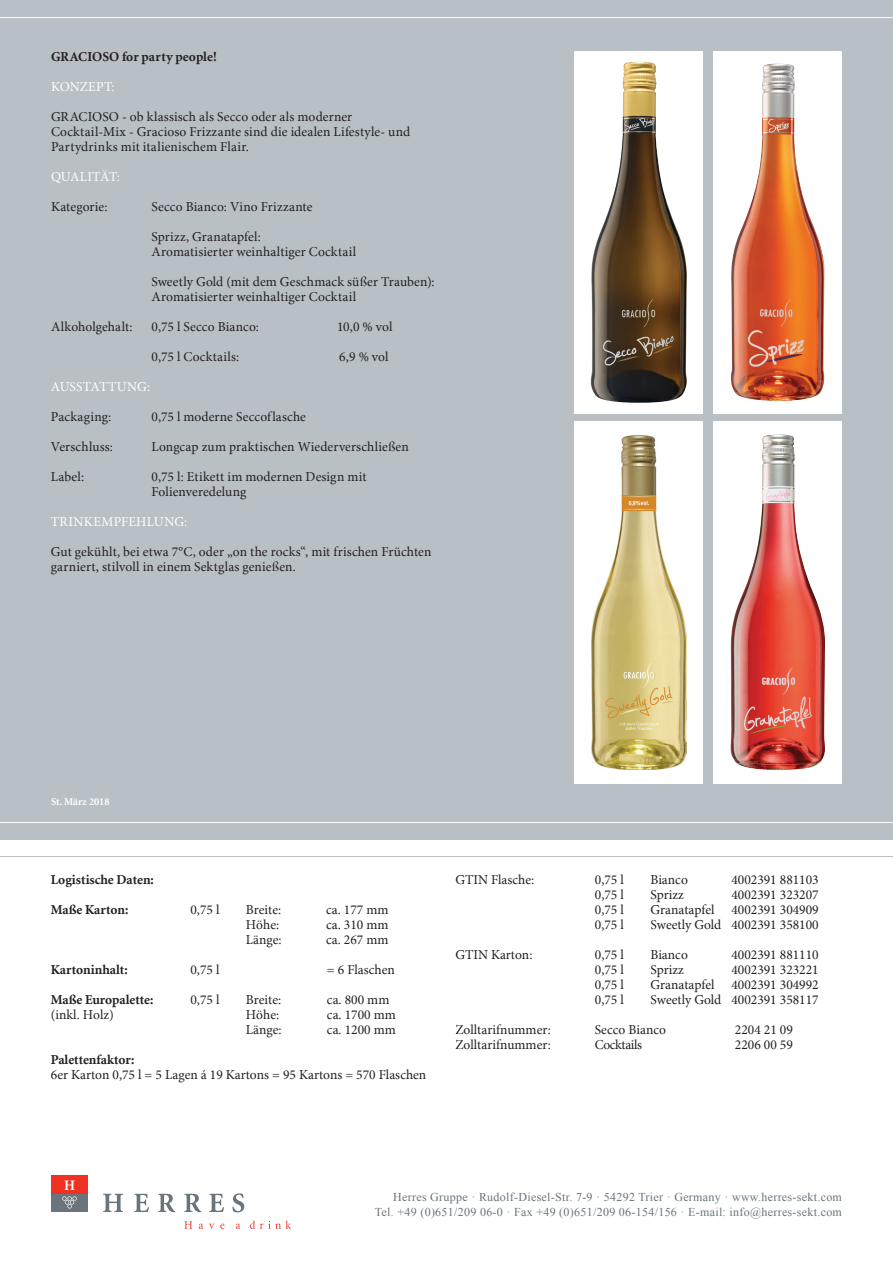
<style>
.page{position:relative;width:893px;height:1263px;background:#fff}
.page>*{position:absolute;margin:0;border:0;box-sizing:border-box;transform-origin:0 0}
.t1{font:13.5px/15px "Minion";color:#231f20}
.t2{font:700 13.5px "Minion";color:#231f20}
.t3{font:13.5px "Minion";letter-spacing:.015em;color:#fff}
.t4{font:12px/14.4px "Times New Roman";letter-spacing:.025em;color:#6a747b;text-align:right}
.t5{font:700 10.5px "Minion";color:#fff}
</style>
<div class="page">
<div style="left:0;top:0;width:893px;height:839px;background:#b8bfc5"></div>
<div style="left:51px;top:1194px;width:37px;height:18px;background:#6a747b"></div>
<div style="left:51px;top:1175px;width:37px;height:18px;background:#ef3122"></div>
<svg style="left:62px;top:1196px;width:15px;height:12px"></svg>
<svg style="left:64px;top:1180px;width:11px;height:10px"></svg>
<svg style="left:103px;top:1194px;width:20px;height:18px"></svg>
<svg style="left:134px;top:1194px;width:15px;height:18px"></svg>
<svg style="left:158px;top:1194px;width:17px;height:18px"></svg>
<svg style="left:184px;top:1194px;width:17px;height:18px"></svg>
<svg style="left:209px;top:1194px;width:15px;height:18px"></svg>
<svg style="left:232px;top:1193px;width:12px;height:19px"></svg>
<svg style="left:184px;top:1221px;width:8px;height:8px"></svg>
<svg style="left:199px;top:1223px;width:4px;height:6px"></svg>
<svg style="left:209px;top:1224px;width:5px;height:5px"></svg>
<svg style="left:220px;top:1223px;width:4px;height:6px"></svg>
<svg style="left:236px;top:1223px;width:4px;height:6px"></svg>
<svg style="left:250px;top:1220px;width:41px;height:9px"></svg>
<hr style="left:0;top:822px;width:893px;height:1px;background:#fff">
<hr style="left:0;top:856px;width:893px;height:1px;background:#b8bfc5">
<hr style="left:0;top:17px;width:893px;height:1px;background:#fff">
<div style="left:575px;top:51px;width:128px;height:362px;background:#fff"></div>
<img style="left:590px;top:62px;width:97px;height:341px">
<div style="left:575px;top:421px;width:128px;height:362px;background:#fff"></div>
<img style="left:591px;top:435px;width:95px;height:334px">
<div style="left:713px;top:51px;width:129px;height:362px;background:#fff"></div>
<img style="left:730px;top:64px;width:95px;height:337px">
<div style="left:713px;top:421px;width:129px;height:362px;background:#fff"></div>
<img style="left:730px;top:434px;width:95px;height:336px">
<p class="t2" style="left:51px;top:49px;width:167px">GRACIOSO for party people!</p>
<p class="t3" style="left:51px;top:78px;width:65px">Konzept:</p>
<p class="t1" style="left:51px;top:109px;width:361px">Gracioso - ob klassisch als Secco oder als moderner<br>Cocktail-Mix - Gracioso Frizzante sind die idealen Lifestyle- und<br>Partydrinks mit italienischem Flair.</p>
<p class="t3" style="left:51px;top:168px;width:70px">QUALITÄT:</p>
<p class="t1" style="left:51px;top:199px;width:83px">Kategorie: S</p>
<p class="t1" style="left:158px;top:199px;width:156px">ecco Bianco: Vino Frizzante</p>
<p class="t1" style="left:151px;top:229px;width:206px">Sprizz, Granatapfel:<br>Aromatisierter weinhaltiger Cocktail</p>
<p class="t1" style="left:151px;top:274px;width:285px">Sweetly Gold (mit dem Geschmack süßer Trauben):<br>Aromatisierter weinhaltiger Cocktail</p>
<p class="t1" style="left:51px;top:319px;width:83px">Alkoholgehalt:</p>
<p class="t1" style="left:151px;top:319px;width:109px">0,75 l Secco Bianco:</p>
<p class="t1" style="left:337px;top:319px;width:57px">10,0 % vol</p>
<p class="t1" style="left:151px;top:349px;width:89px">0,75 l Cocktails:</p>
<p class="t1" style="left:339px;top:349px;width:51px">6,9 % vol</p>
<p class="t3" style="left:51px;top:378px;width:28px">AUSSTATT</p>
<p class="t3" style="left:117px;top:378px;width:35px">UNG:</p>
<p class="t1" style="left:51px;top:409px;width:62px">Packaging:</p>
<p class="t1" style="left:151px;top:409px;width:156px">0,75 l moderne Seccoflasche</p>
<p class="t1" style="left:51px;top:439px;width:64px">Verschluss:</p>
<p class="t1" style="left:151px;top:439px;width:259px">Longcap zum praktischen Wiederverschließen</p>
<p class="t1" style="left:51px;top:469px;width:35px">Label:</p>
<p class="t1" style="left:151px;top:469px;width:216px">0,75 l: Etikett im modernen Design mit<br>Folienveredelung</p>
<p class="t3" style="left:51px;top:513px;width:9px">TRIN</p>
<p class="t3" style="left:84px;top:513px;width:105px">KEMPFEHLUNG:</p>
<p class="t1" style="left:51px;top:544px;width:382px">Gut gekühlt, bei etwa 7°C, oder „on the rocks“, mit frischen Früchten garniert, stilvoll in einem Sektglas genießen.</p>
<p class="t5" style="left:51px;top:796px;width:60px">St. März 2018</p>
<p class="t2" style="left:51px;top:873px;width:105px">Logistische Daten:</p>
<p class="t2" style="left:51px;top:903px;width:79px">Maße Karton:</p>
<p class="t1" style="left:190px;top:902px;width:30px">0,75 l</p>
<p class="t1" style="left:246px;top:902px;width:37px">Breite:</p>
<p class="t1" style="left:326px;top:902px;width:64px">ca. 177 mm</p>
<p class="t1" style="left:246px;top:917px;width:35px">Höhe:</p>
<p class="t1" style="left:326px;top:917px;width:64px">ca. 310 mm</p>
<p class="t1" style="left:246px;top:932px;width:37px">Länge:</p>
<p class="t1" style="left:326px;top:932px;width:64px">ca. 267 mm</p>
<p class="t2" style="left:51px;top:963px;width:78px">Kartoninhalt:</p>
<p class="t1" style="left:190px;top:962px;width:30px">0,75 l</p>
<p class="t1" style="left:327px;top:962px;width:69px">= 6 Flaschen</p>
<p class="t2" style="left:51px;top:993px;width:104px">Maße Europalette:</p>
<p class="t1" style="left:190px;top:992px;width:30px">0,75 l</p>
<p class="t1" style="left:246px;top:992px;width:37px">Breite:</p>
<p class="t1" style="left:327px;top:992px;width:64px">ca. 800 mm</p>
<p class="t1" style="left:51px;top:1007px;width:64px">(inkl. Holz)</p>
<p class="t1" style="left:246px;top:1007px;width:35px">Höhe:</p>
<p class="t1" style="left:327px;top:1007px;width:70px">ca. 1700 mm</p>
<p class="t1" style="left:246px;top:1022px;width:37px">Länge:</p>
<p class="t1" style="left:327px;top:1022px;width:70px">ca. 1200 mm</p>
<p class="t2" style="left:51px;top:1053px;width:85px">Palettenfaktor:</p>
<p class="t1" style="left:51px;top:1067px;width:377px">6er Karton 0,75 l = 5 Lagen á 19 Kartons = 95 Kartons = 570 Flaschen</p>
<p class="t1" style="left:455px;top:872px;width:19px">GTIN</p>
<p class="t1" style="left:491px;top:872px;width:45px">Flasche:</p>
<p class="t1" style="left:595px;top:872px;width:30px">0,75 l</p>
<p class="t1" style="left:650px;top:872px;width:39px">Bianco</p>
<p class="t1" style="left:731px;top:872px;width:89px">4002391 881103</p>
<p class="t1" style="left:595px;top:887px;width:90px">0,75 l Sprizz</p>
<p class="t1" style="left:731px;top:887px;width:89px">4002391 323207</p>
<p class="t1" style="left:595px;top:902px;width:30px">0,75 l</p>
<p class="t1" style="left:595px;top:902px;width:225px;text-align:right">Granatapfel 4002391 304909<br>0,75 l Sweetly Gold 4002391 358100</p>
<p class="t1" style="left:455px;top:947px;width:19px">GTIN</p>
<p class="t1" style="left:491px;top:947px;width:43px">Karton:</p>
<p class="t1" style="left:595px;top:947px;width:30px">0,75 l</p>
<p class="t1" style="left:650px;top:947px;width:39px">Bianco</p>
<p class="t1" style="left:731px;top:947px;width:89px">4002391 881110</p>
<p class="t1" style="left:595px;top:962px;width:90px">0,75 l Sprizz</p>
<p class="t1" style="left:731px;top:962px;width:89px">4002391 323221</p>
<p class="t1" style="left:595px;top:977px;width:30px">0,75 l</p>
<p class="t1" style="left:595px;top:977px;width:225px;text-align:right">Granatapfel 4002391 304992<br>0,75 l Sweetly Gold 4002391 358117</p>
<p class="t1" style="left:455px;top:1022px;width:114px">Zolltarifnummer: S</p>
<p class="t1" style="left:601px;top:1022px;width:66px">ecco Bianco</p>
<p class="t1" style="left:735px;top:1022px;width:59px">2204 21 09</p>
<p class="t1" style="left:455px;top:1037px;width:115px">Zolltarifnummer: C</p>
<p class="t1" style="left:603px;top:1037px;width:40px">ocktails</p>
<p class="t1" style="left:735px;top:1037px;width:59px">2206 00 59</p>
<p class="t4" style="left:375px;top:1190px;width:469px">Herres Gruppe · Rudolf-Diesel-Str. 7-9 · 54292 Trier · Germany · www.herres-sekt.com<br>Tel. +49 (0)651/209 06-0 · Fax +49 (0)651/209 06-154/156 · E-mail: info@herres-sekt.com</p>
</div>
